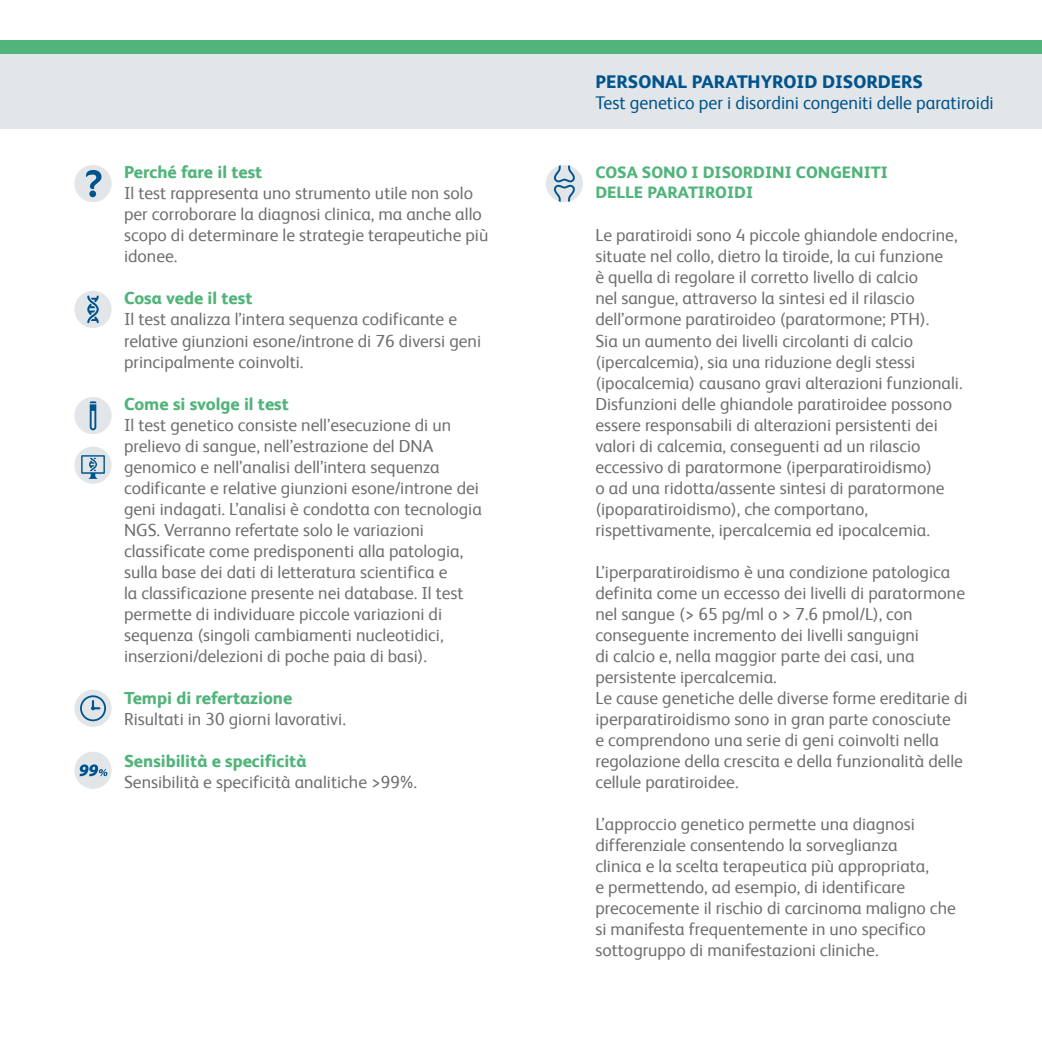
<style>
.page{position:relative;width:1042px;height:1042px;background:#fff}
.page>*{position:absolute;margin:0;border:0;box-sizing:border-box;transform-origin:0 0}
.t1{font:18.38px "FS Albert Pro";color:#00548d}
.t2{font:800 18.38px "FS Albert Pro";color:#00548d}
.t3{font:17.5px/21px "FS Albert Pro";color:#706f6f}
.t4{font:800 17.5px "FS Albert Pro";color:#51b47a}
.t5{font:800 16.62px/19.2px "FS Albert Pro";color:#51b47a}
</style>
<div class="page">
<div style="left:0;top:40px;width:1042px;height:15px;background:#51b47a"></div>
<div style="left:0;top:55px;width:1042px;height:74px;background:#e2e6e9"></div>
<div style="left:74px;top:165px;width:38px;height:37px;background:#e2e6e9;border-radius:50%"></div>
<div style="left:89px;top:190px;width:7px;height:7px;background:#00548d;border-radius:50%"></div>
<svg style="left:86px;top:170px;width:16px;height:19px"></svg>
<div style="left:74px;top:291px;width:38px;height:37px;background:#e2e6e9;border-radius:50%"></div>
<svg style="left:87px;top:295px;width:12px;height:28px"></svg>
<div style="left:74px;top:397px;width:38px;height:37px;background:#e2e6e9;border-radius:50%"></div>
<svg style="left:90px;top:401px;width:6px;height:29px"></svg>
<div style="left:74px;top:446px;width:38px;height:38px;background:#e2e6e9;border-radius:50%"></div>
<svg style="left:81px;top:455px;width:24px;height:24px"></svg>
<div style="left:74px;top:690px;width:38px;height:37px;background:#e2e6e9;border-radius:50%"></div>
<svg style="left:80px;top:695px;width:26px;height:26px"></svg>
<div style="left:546px;top:165px;width:37px;height:37px;background:#e2e6e9;border-radius:50%"></div>
<svg style="left:554px;top:165px;width:21px;height:37px"></svg>
<div style="left:74px;top:752px;width:38px;height:37px;background:#e2e6e9;border-radius:50%"></div>
<svg style="left:80px;top:764px;width:27px;height:12px"></svg>
<p class="t4" style="left:124px;top:159px;width:140px">Perché fare il test</p>
<p class="t3" style="left:124px;top:182px;width:366px">Il test rappresenta uno strumento utile non solo per corroborare la diagnosi clinica, ma anche allo scopo di determinare le strategie terapeutiche più idonee.</p>
<p class="t4" style="left:124px;top:285px;width:130px">Cosa vede il test</p>
<p class="t3" style="left:124px;top:308px;width:359px">Il test analizza l’intera sequenza codificante e relative giunzioni esone/introne di 76 diversi geni principalmente coinvolti.</p>
<p class="t4" style="left:124px;top:390px;width:166px">Come si svolge il test</p>
<p class="t3" style="left:124px;top:413px;width:359px">Il test genetico consiste nell’esecuzione di un prelievo di sangue, nell’estrazione del DNA genomico e nell’analisi dell’intera sequenza codificante e relative giunzioni esone/introne dei geni indagati. L’analisi è condotta con tecnologia NGS. Verranno refertate solo le variazioni classificate come predisponenti alla patologia, sulla base dei dati di letteratura scientifica e<br>la classificazione presente nei database. Il test permette di individuare piccole variazioni di sequenza (singoli cambiamenti nucleotidici, inserzioni/delezioni di poche paia di basi).</p>
<p class="t4" style="left:124px;top:684px;width:170px">Tempi di refertazione</p>
<p class="t3" style="left:124px;top:707px;width:223px">Risultati in 30 giorni lavorativi.</p>
<p class="t4" style="left:124px;top:747px;width:184px">Sensibilità e specificità</p>
<p class="t3" style="left:124px;top:770px;width:294px">Sensibilità e specificità analitiche &gt;99%.</p>
<p class="t2" style="left:595px;top:68px;width:329px">PERSONAL PARATHYROID DISORDERS</p>
<p class="t1" style="left:595px;top:90px;width:400px">Test genetico per i disordini congeniti delle paratiroidi</p>
<p class="t5" style="left:595px;top:162px;width:294px">COSA SONO I DISORDINI CONGENITI<br>DELLE PARATIROIDI</p>
<p class="t3" style="left:595px;top:224px;width:369px">Le paratiroidi sono 4 piccole ghiandole endocrine, situate nel collo, dietro la tiroide, la cui funzione<br>è quella di regolare il corretto livello di calcio<br>nel sangue, attraverso la sintesi ed il rilascio dell’ormone paratiroideo (paratormone; PTH).<br>Sia un aumento dei livelli circolanti di calcio (ipercalcemia), sia una riduzione degli stessi (ipocalcemia) causano gravi alterazioni funzionali.<br>Disfunzioni delle ghiandole paratiroidee possono essere responsabili di alterazioni persistenti dei valori di calcemia, conseguenti ad un rilascio eccessivo di paratormone (iperparatiroidismo)<br>o ad una ridotta/assente sintesi di paratormone (ipoparatiroidismo), che comportano, rispettivamente, ipercalcemia ed ipocalcemia.</p>
<p class="t3" style="left:595px;top:560px;width:374px">L’iperparatiroidismo è una condizione patologica definita come un eccesso dei livelli di paratormone nel sangue (&gt; 65 pg/ml o &gt; 7.6 pmol/L), con conseguente incremento dei livelli sanguigni<br>di calcio e, nella maggior parte dei casi, una persistente ipercalcemia.<br>Le cause genetiche delle diverse forme ereditarie di iperparatiroidismo sono in gran parte conosciute<br>e comprendono una serie di geni coinvolti nella regolazione della crescita e della funzionalità delle cellule paratiroidee.</p>
<p class="t3" style="left:595px;top:812px;width:362px">L’approccio genetico permette una diagnosi differenziale consentendo la sorveglianza<br>clinica e la scelta terapeutica più appropriata,<br>e permettendo, ad esempio, di identificare precocemente il rischio di carcinoma maligno che si manifesta frequentemente in uno specifico sottogruppo di manifestazioni cliniche.</p>
</div>
